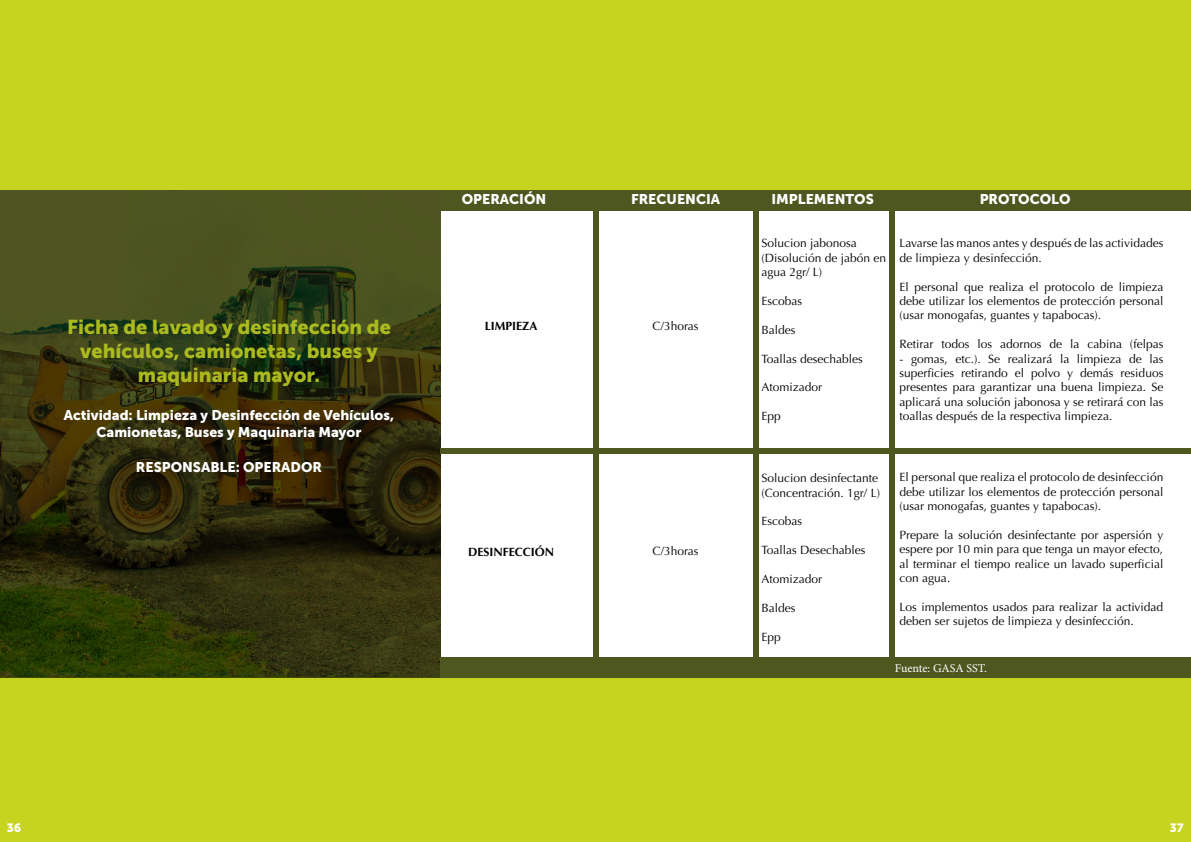
<style>
.page{position:relative;width:1191px;height:842px;background:#fff}
.page>*{position:absolute;margin:0;border:0;box-sizing:border-box;transform-origin:0 0}
.t1{font:20px/24px "Museo Sans 900";color:#abba1f;text-align:center}
.t2{font:14px/16.8px "Museo Sans 900";color:#fff;text-align:center}
.t3{font:12px/14.4px "Optima";color:#000}
.t4{font:700 12px "Optima";color:#000}
.t5{font:12px "Minion Pro";color:#fff}
.t6{font:12px "Museo Sans 900";color:#fff}
</style>
<div class="page">
<div style="left:0;top:0;width:1191px;height:190px;background:#c7d41f"></div>
<div style="left:0;top:677px;width:1191px;height:165px;background:#c7d41f"></div>
<svg style="left:0;top:190px;width:441px;height:487px;background:#353710"></svg>
<div style="left:441px;top:190px;width:750px;height:21px;background:#4f5721"></div>
<div style="left:441px;top:448px;width:750px;height:6px;background:#4f5721"></div>
<div style="left:441px;top:657px;width:750px;height:20px;background:#4f5721"></div>
<div style="left:889px;top:209px;width:6px;height:466px;background:#4f5721"></div>
<div style="left:753px;top:209px;width:5px;height:466px;background:#4f5721"></div>
<div style="left:592px;top:209px;width:6px;height:466px;background:#4f5721"></div>
<h1 class="t1" style="left:67px;top:315px;width:325px">Ficha de lavado y desinfección de vehículos, camionetas, buses y maquinaria mayor.</h1>
<p class="t2" style="left:64px;top:407px;width:332px">Actividad: Limpieza y Desinfección de Vehículos,<br>Camionetas, Buses y Maquinaria Mayor</p>
<p class="t2" style="left:136px;top:458px;width:188px">RESPONSABLE: OPERADOR</p>
<p class="t2" style="left:462px;top:191px;width:86px">OPERACIÓN</p>
<p class="t4" style="left:485px;top:319px;width:54px">LIMPIEZA</p>
<p class="t4" style="left:468px;top:545px;width:88px">DESINFECCIÓN</p>
<p class="t2" style="left:631px;top:191px;width:91px">FRECUENCIA</p>
<p class="t2" style="left:771px;top:191px;width:104px">IMPLEMENTOS</p>
<p class="t2" style="left:979px;top:191px;width:92px">PROTOCOLO</p>
<p class="t3" style="left:899px;top:236px;width:265px">Lavarse las manos antes y después de las actividades de limpieza y desinfección.</p>
<p class="t3" style="left:899px;top:279px;width:265px;text-align:justify">El personal que realiza el protocolo de limpieza debe utilizar los elementos de protección personal (usar monogafas, guantes y tapabocas).</p>
<p class="t3" style="left:899px;top:337px;width:265px">Retirar todos los adornos de la cabina (felpas</p>
<p class="t3" style="left:899px;top:351px;width:265px;text-align:justify">- gomas, etc.). Se realizará la limpieza de las superficies retirando el polvo y demás residuos presentes para garantizar una buena limpieza. Se aplicará una solución jabonosa y se retirará con las toallas después de la respectiva limpieza.</p>
<p class="t3" style="left:761px;top:236px;width:126px">Solucion jabonosa (Disolución de jabón en agua 2gr/ L)</p>
<p class="t3" style="left:761px;top:294px;width:42px">Escobas</p>
<p class="t3" style="left:761px;top:323px;width:36px">Baldes</p>
<p class="t3" style="left:761px;top:352px;width:103px">Toallas desechables</p>
<p class="t3" style="left:761px;top:380px;width:62px">Atomizador</p>
<p class="t3" style="left:761px;top:409px;width:21px">Epp</p>
<p class="t3" style="left:652px;top:319px;width:47px">C/3horas</p>
<p class="t3" style="left:652px;top:543px;width:47px">C/3horas</p>
<p class="t3" style="left:761px;top:471px;width:120px">Solucion desinfectante (Concentración. 1gr/ L)</p>
<p class="t3" style="left:761px;top:514px;width:42px">Escobas</p>
<p class="t3" style="left:761px;top:543px;width:105px">Toallas Desechables</p>
<p class="t3" style="left:761px;top:572px;width:62px">Atomizador</p>
<p class="t3" style="left:761px;top:601px;width:36px">Baldes</p>
<p class="t3" style="left:761px;top:629px;width:21px">Epp</p>
<p class="t3" style="left:899px;top:470px;width:265px;text-align:justify">El personal que realiza el protocolo de desinfección debe utilizar los elementos de protección personal (usar monogafas, guantes y tapabocas).</p>
<p class="t3" style="left:899px;top:528px;width:265px;text-align:justify">Prepare la solución desinfectante por aspersión y espere por 10 min para que tenga un mayor efecto, al terminar el tiempo realice un lavado superficial con agua.</p>
<p class="t3" style="left:899px;top:600px;width:265px">Los implementos usados para realizar la actividad deben ser sujetos de limpieza y desinfección.</p>
<p class="t5" style="left:895px;top:660px;width:93px">Fuente: GASA SST.</p>
<p class="t6" style="left:7px;top:820px;width:16px">36</p>
<p class="t6" style="left:1169px;top:820px;width:15px">37</p>
</div>
